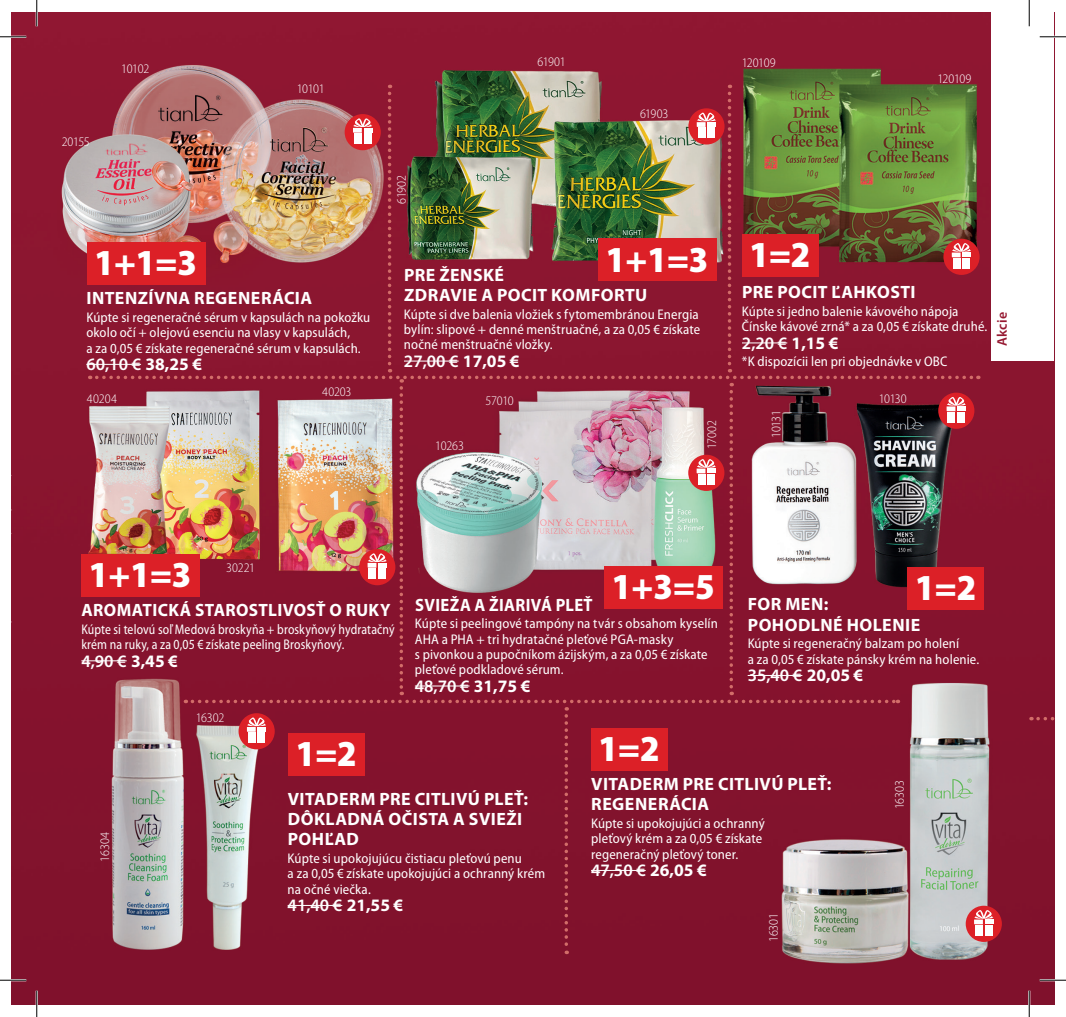
<style>
.page{position:relative;width:1066px;height:1017px;background:#fff}
.page>*{position:absolute;margin:0;border:0;box-sizing:border-box;transform-origin:0 0}
.t1{font:900 semi-condensed 36.75px "Myriad Pro";color:#fff}
.t2{font:700 17.85px/20.3px "Myriad Pro";letter-spacing:.025em;color:#fff}
.t3{font:700 17.85px "Myriad Pro";letter-spacing:.025em;color:#fff;scale:.93 1}
.t4{font:600 17.5px "Myriad Pro";color:#fff}
.t5{font:semi-condensed 14px/15.4px "Myriad Pro";letter-spacing:.01em;color:#fff}
.t6{font:semi-condensed 14px/15.4px "Myriad Pro";letter-spacing:.01em;color:#fff;scale:.92 1}
.t7{font:600 14px "Myriad Pro";letter-spacing:.015em;color:#961931}
.t8{font:300 semi-condensed 13.12px "Myriad Pro";letter-spacing:-.015em;color:#fff}
.s1{font-weight:700}
</style>
<div class="page">
<img style="left:12px;top:12px;width:1042px;height:992px">
<hr style="left:86px;top:364px;width:55px;height:1px;background:#fff">
<hr style="left:81px;top:660px;width:46px;height:1px;background:#fff">
<div style="left:87px;top:242px;width:118px;height:42px;background:#dc2027"></div>
<div style="left:81px;top:554px;width:118px;height:42px;background:#dc2027"></div>
<svg style="left:1038px;top:716px;width:16px;height:4px"></svg>
<div style="left:991px;top:12px;width:63px;height:348px;background:#fff"></div>
<div style="left:965px;top:905px;width:37px;height:36px;background:#dc2027;border-radius:50%"></div>
<img style="left:97px;top:85px;width:896px;height:868px">
<hr style="left:0;top:36px;width:26px;height:2px;background:#fff">
<hr style="left:0;top:978px;width:26px;height:2px;background:#fff">
<hr style="left:1039px;top:978px;width:27px;height:2px;background:#fff">
<hr style="left:36px;top:0;width:2px;height:26px;background:#fff">
<hr style="left:36px;top:990px;width:2px;height:26px;background:#fff">
<hr style="left:1028px;top:990px;width:2px;height:26px;background:#fff">
<svg style="left:0;top:36px;width:26px;height:1px"></svg>
<svg style="left:1039px;top:36px;width:27px;height:1px"></svg>
<svg style="left:0;top:979px;width:26px;height:1px"></svg>
<svg style="left:1039px;top:979px;width:27px;height:1px"></svg>
<svg style="left:36px;top:0;width:1px;height:26px"></svg>
<svg style="left:36px;top:990px;width:1px;height:26px"></svg>
<svg style="left:1029px;top:0;width:1px;height:26px"></svg>
<svg style="left:1029px;top:990px;width:1px;height:26px"></svg>
<p class="t8" style="left:62px;top:134px;width:30px">20155</p>
<p class="t8" style="left:121px;top:61px;width:30px">10102</p>
<p class="t8" style="left:297px;top:81px;width:29px">10101</p>
<p class="t8" style="left:394px;top:203px;width:30px;rotate:-90deg">61902</p>
<p class="t8" style="left:537px;top:54px;width:30px">61901</p>
<p class="t8" style="left:640px;top:106px;width:30px">61903</p>
<h1 class="t1" style="left:94px;top:238px;width:104px">1+1=3</h1>
<h1 class="t1" style="left:606px;top:235px;width:104px">1+1=3</h1>
<p class="t2" style="left:404px;top:264px;width:245px">PRE ŽENSKÉ<br>ZDRAVIE A POCIT KOMFORTU</p>
<p class="t5" style="left:404px;top:306px;width:298px;text-align:justify">Kúpte si dve balenia vložiek s fytomembránou Energia bylín: slipové + denné menštruačné, a za 0,05 € získate nočné menštruačné vložky.</p>
<p class="t4" style="left:404px;top:350px;width:117px">27,00 € <span class="s1">17,05 €</span></p>
<p class="t2" style="left:87px;top:287px;width:227px">INTENZÍVNA REGENERÁCIA</p>
<p class="t5" style="left:86px;top:309px;width:285px">Kúpte si regeneračné sérum v kapsulách na pokožku okolo očí + olejovú esenciu na vlasy v kapsulách,<br>a za 0,05 € získate regeneračné sérum v kapsulách.</p>
<p class="t4" style="left:86px;top:353px;width:117px">60,10 € <span class="s1">38,25 €</span></p>
<p class="t8" style="left:87px;top:391px;width:31px">40204</p>
<p class="t8" style="left:322px;top:384px;width:31px">40203</p>
<p class="t8" style="left:435px;top:437px;width:30px">10263</p>
<p class="t8" style="left:485px;top:392px;width:30px">57010</p>
<p class="t8" style="left:704px;top:448px;width:30px;rotate:-90deg">17002</p>
<p class="t8" style="left:741px;top:54px;width:36px">120109</p>
<p class="t8" style="left:937px;top:70px;width:36px">120109</p>
<h1 class="t1" style="left:749px;top:230px;width:63px">1=2</h1>
<p class="t2" style="left:742px;top:281px;width:175px">PRE POCIT ĽAHKOSTI</p>
<p class="t5" style="left:742px;top:303px;width:247px">Kúpte si jedno balenie kávového nápoja<br>Čínske kávové zrná* a za 0,05 € získate druhé.</p>
<p class="t4" style="left:742px;top:331px;width:98px">2,20 € <span class="s1">1,15 €</span></p>
<p class="t5" style="left:742px;top:353px;width:207px">*K dispozícii len pri objednávke v OBC</p>
<p class="t8" style="left:768px;top:437px;width:29px;rotate:-90deg">10131</p>
<p class="t8" style="left:878px;top:391px;width:30px">10130</p>
<p class="t7" style="left:993px;top:346px;width:36px;rotate:-90deg">Akcie</p>
<h1 class="t1" style="left:89px;top:550px;width:104px">1+1=3</h1>
<p class="t8" style="left:226px;top:559px;width:31px">30221</p>
<p class="t2" style="left:82px;top:599px;width:310px">AROMATICKÁ STAROSTLIVOSŤ O RUKY</p>
<p class="t6" style="left:81px;top:621px;width:342px">Kúpte si telovú soľ Medová broskyňa + broskyňový hydratačný krém na ruky, a za 0,05 € získate peeling Broskyňový.</p>
<p class="t4" style="left:81px;top:649px;width:98px">4,90 € <span class="s1">3,45 €</span></p>
<p class="t8" style="left:196px;top:709px;width:30px">16302</p>
<h1 class="t1" style="left:612px;top:562px;width:104px">1+3=5</h1>
<h1 class="t1" style="left:915px;top:563px;width:63px">1=2</h1>
<p class="t3" style="left:415px;top:592px;width:193px">SVIEŽA A ŽIARIVÁ PLEŤ</p>
<p class="t5" style="left:415px;top:615px;width:304px">Kúpte si peelingové tampóny na tvár s obsahom kyselín AHA a PHA + tri hydratačné pleťové PGA-masky<br>s pivonkou a pupočníkom ázijským, a za 0,05 € získate pleťové podkladové sérum.</p>
<p class="t4" style="left:415px;top:674px;width:117px">48,70 € <span class="s1">31,75 €</span></p>
<p class="t2" style="left:748px;top:593px;width:174px">FOR MEN:<br>POHODLNÉ HOLENIE</p>
<p class="t5" style="left:747px;top:635px;width:233px">Kúpte si regeneračný balzam po holení<br>a za 0,05 € získate pánsky krém na holenie.</p>
<p class="t4" style="left:747px;top:664px;width:117px">35,40 € <span class="s1">20,05 €</span></p>
<p class="t8" style="left:97px;top:861px;width:31px;rotate:-90deg">16304</p>
<h1 class="t1" style="left:296px;top:729px;width:63px">1=2</h1>
<h1 class="t1" style="left:598px;top:724px;width:63px">1=2</h1>
<p class="t2" style="left:288px;top:787px;width:242px">VITADERM PRE CITLIVÚ PLEŤ:<br>DÔKLADNÁ OČISTA A SVIEŽI<br>POHĽAD</p>
<p class="t5" style="left:288px;top:850px;width:259px">Kúpte si upokojujúcu čistiacu pleťovú penu<br>a za 0,05 € získate upokojujúci a ochranný krém na očné viečka.</p>
<p class="t4" style="left:288px;top:893px;width:117px">41,40 € <span class="s1">21,55 €</span></p>
<p class="t2" style="left:591px;top:772px;width:242px">VITADERM PRE CITLIVÚ PLEŤ:<br>REGENERÁCIA</p>
<p class="t5" style="left:591px;top:815px;width:175px">Kúpte si upokojujúci a ochranný pleťový krém a za 0,05 € získate regeneračný pleťový toner.</p>
<p class="t4" style="left:591px;top:858px;width:117px">47,50 € <span class="s1">26,05 €</span></p>
<p class="t8" style="left:765px;top:941px;width:30px;rotate:-90deg">16301</p>
<p class="t8" style="left:891px;top:809px;width:30px;rotate:-90deg">16303</p>
</div>
